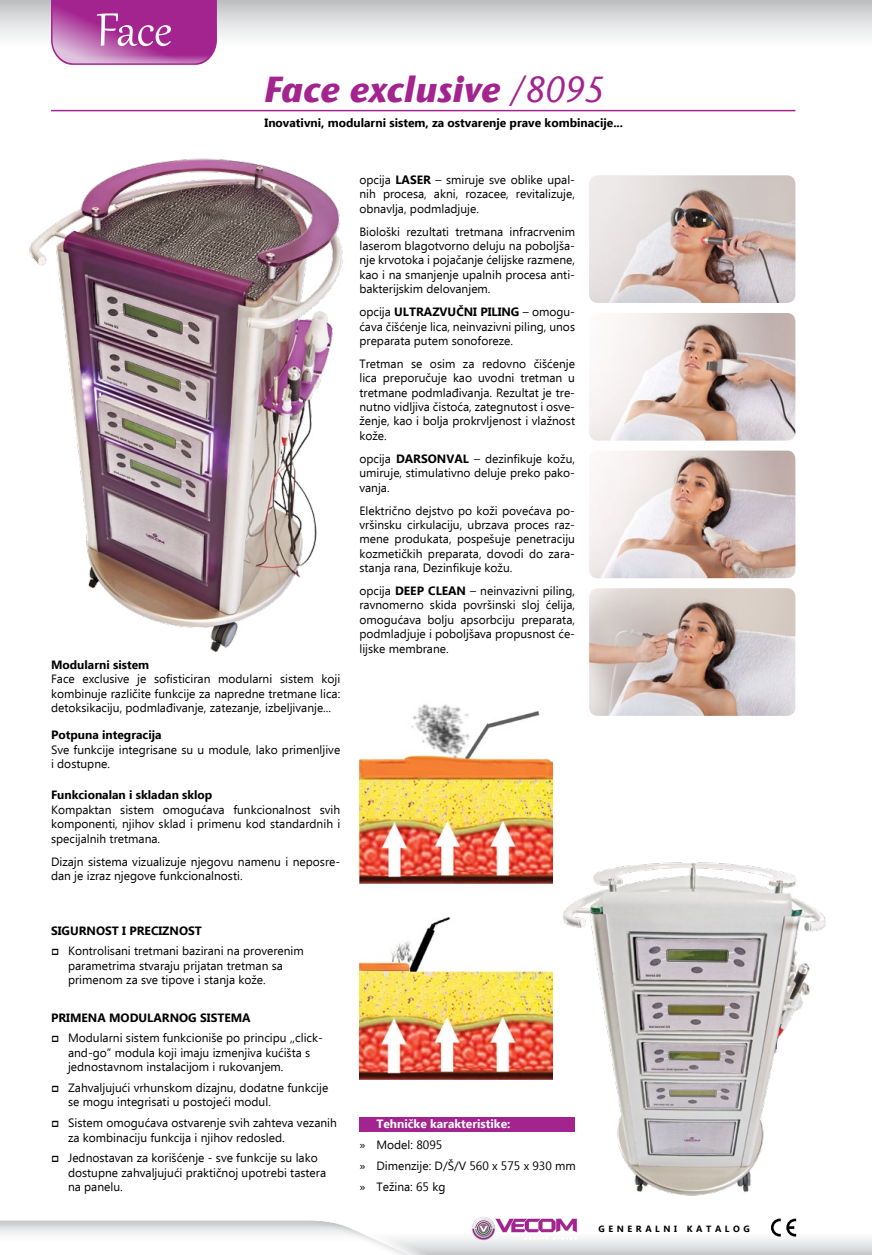
<style>
.page{position:relative;width:872px;height:1255px;background:#fff}
.page>*{position:absolute;margin:0;border:0;box-sizing:border-box;transform-origin:0 0}
.t1{font:57px "Gabriola";color:#fff}
.t2{font:italic 700 36px "Stone Sans ITC";color:#a3238f}
.t3{font:12px/14.4px "Ebrima";color:#000;text-align:justify}
.t4{font:700 12px "Ebrima";color:#000}
.t5{font:700 12px "Ebrima";color:#fff}
.t6{font:700 9px "Ebrima";letter-spacing:.4em;color:#000}
.s1{font-weight:500}
.s2{font-weight:700}
</style>
<div class="page">
<div style="left:0;top:0;width:871px;height:49px;background:linear-gradient(to bottom,#c0c2c4,#fff)"></div>
<svg style="left:51px;top:0;width:166px;height:65px;background:#af449f"></svg>
<svg style="left:444px;top:1218px;width:428px;height:36px"></svg>
<div style="left:0;top:1218px;width:444px;height:36px;background:#000;opacity:.15"></div>
<svg style="left:472px;top:1217px;width:105px;height:22px"></svg>
<svg style="left:771px;top:1218px;width:25px;height:18px"></svg>
<img style="left:589px;top:175px;width:206px;height:128px">
<img style="left:589px;top:313px;width:206px;height:127px">
<img style="left:589px;top:588px;width:206px;height:127px">
<img style="left:589px;top:450px;width:206px;height:128px">
<img style="left:29px;top:158px;width:314px;height:494px">
<img style="left:561px;top:862px;width:265px;height:334px">
<div style="left:359px;top:1117px;width:216px;height:14px;background:#a3238f"></div>
<hr style="left:51px;top:110px;width:744px;height:1px;background:#a3238f">
<img style="left:359px;top:917px;width:194px;height:162px">
<img style="left:359px;top:704px;width:194px;height:180px">
<h1 class="t1" style="left:96px;top:-8px;width:77px">Face</h1>
<h2 class="t2" style="left:264px;top:67px;width:342px">Face exclusive <span class="s1">/8095</span></h2>
<p class="t4" style="left:264px;top:114px;width:360px">Inovativni, modularni sistem, za ostvarenje prave kombinacije...</p>
<p class="t3" style="left:359px;top:173px;width:217px">opcija <span class="s2">LASER</span> – smiruje sve oblike upal&shy;nih procesa, akni, rozacee, revitalizuje, obnavlja, podmladjuje.</p>
<p class="t3" style="left:359px;top:225px;width:217px">Biološki rezultati tretmana infracrvenim laserom blagotvorno deluju na poboljša&shy;nje krvotoka i pojačanje ćelijske razmene, kao i na smanjenje upalnih procesa anti&shy;bakterijskim delovanjem.</p>
<p class="t3" style="left:359px;top:305px;width:217px">opcija <span class="s2">ULTRAZVUČNI PILING</span> – omogu&shy;ćava čišćenje lica, neinvazivni piling, unos preparata putem sonoforeze.</p>
<p class="t3" style="left:359px;top:357px;width:217px">Tretman se osim za redovno čišćenje lica preporučuje kao uvodni tretman u tretmane podmlađivanja. Rezultat je tre&shy;nutno vidljiva čistoća, zategnutost i osve&shy;ženje, kao i bolja prokrvljenost i vlažnost kože.</p>
<p class="t3" style="left:359px;top:452px;width:217px">opcija <span class="s2">DARSONVAL</span> – dezinfikuje kožu, umiruje, stimulativno deluje preko pako&shy;vanja.</p>
<p class="t3" style="left:359px;top:504px;width:217px">Električno dejstvo po koži povećava po&shy;vršinsku cirkulaciju, ubrzava proces raz&shy;mene produkata, pospešuje penetraciju kozmetičkih preparata, dovodi do zara&shy;stanja rana, Dezinfikuje kožu.</p>
<p class="t3" style="left:359px;top:584px;width:217px">opcija <span class="s2">DEEP CLEAN</span> – neinvazivni piling, ravnomerno skida površinski sloj ćelija, omogućava bolju apsorbciju preparata, podmladjuje i poboljšava propusnost će&shy;lijske membrane.</p>
<p class="t4" style="left:51px;top:655px;width:100px">Modularni sistem</p>
<p class="t3" style="left:51px;top:672px;width:291px">Face exclusive je sofisticiran modularni sistem koji kombinuje različite funkcije za napredne tretmane lica: detoksikaciju, podmlađivanje, zatezanje, izbeljivanje...</p>
<p class="t4" style="left:51px;top:726px;width:112px">Potpuna integracija</p>
<p class="t3" style="left:51px;top:743px;width:291px">Sve funkcije integrisane su u module, lako primenljive i dostupne.</p>
<p class="t4" style="left:51px;top:786px;width:163px">Funkcionalan i skladan sklop</p>
<p class="t3" style="left:51px;top:803px;width:291px">Kompaktan sistem omogućava funkcionalnost svih komponenti, njihov sklad i primenu kod standardnih i specijalnih tretmana.</p>
<p class="t3" style="left:51px;top:854px;width:291px">Dizajn sistema vizualizuje njegovu namenu i neposre&shy;dan je izraz njegove funkcionalnosti.</p>
<p class="t4" style="left:51px;top:921px;width:152px">SIGURNOST I PRECIZNOST</p>
<p class="t3" style="left:68px;top:944px;width:237px;text-align:left;text-indent:-17px">ߛ Kontrolisani tretmani bazirani na proverenim parametrima stvaraju prijatan tretman sa primenom za sve tipove i stanja kože.</p>
<p class="t4" style="left:51px;top:1008px;width:201px">PRIMENA MODULARNOG SISTEMA</p>
<p class="t3" style="left:68px;top:1031px;width:256px;text-align:left;text-indent:-17px">ߛ Modularni sistem funkcioniše po principu ,,click&shy;and-go” modula koji imaju izmenjiva kućišta s jednostavnom instalacijom i rukovanjem.</p>
<p class="t3" style="left:68px;top:1081px;width:262px;text-indent:-17px">ߛ Zahvaljujući vrhunskom dizajnu, dodatne funkcije se mogu integrisati u postojeći modul.</p>
<p class="t3" style="left:68px;top:1116px;width:270px;text-indent:-17px">ߛ Sistem omogućava ostvarenje svih zahteva vezanih za kombinaciju funkcija i njihov redosled.</p>
<p class="t3" style="left:68px;top:1151px;width:260px;text-align:left;text-indent:-17px">ߛ Jednostavan za korišćenje - sve funkcije su lako dostupne zahvaljujući praktičnoj upotrebi tastera na panelu.</p>
<p class="t5" style="left:376px;top:1114px;width:135px">Tehničke karakteristike:</p>
<p class="t3" style="left:359px;top:1134px;width:218px;line-height:20.9px;text-align:left">» Model: 8095<br>» Dimenzije: D/Š/V 560 x 575 x 930 mm » Težina: 65 kg</p>
<p class="t6" style="left:598px;top:1221px;width:153px">GENERALNI KATALOG</p>
</div>
